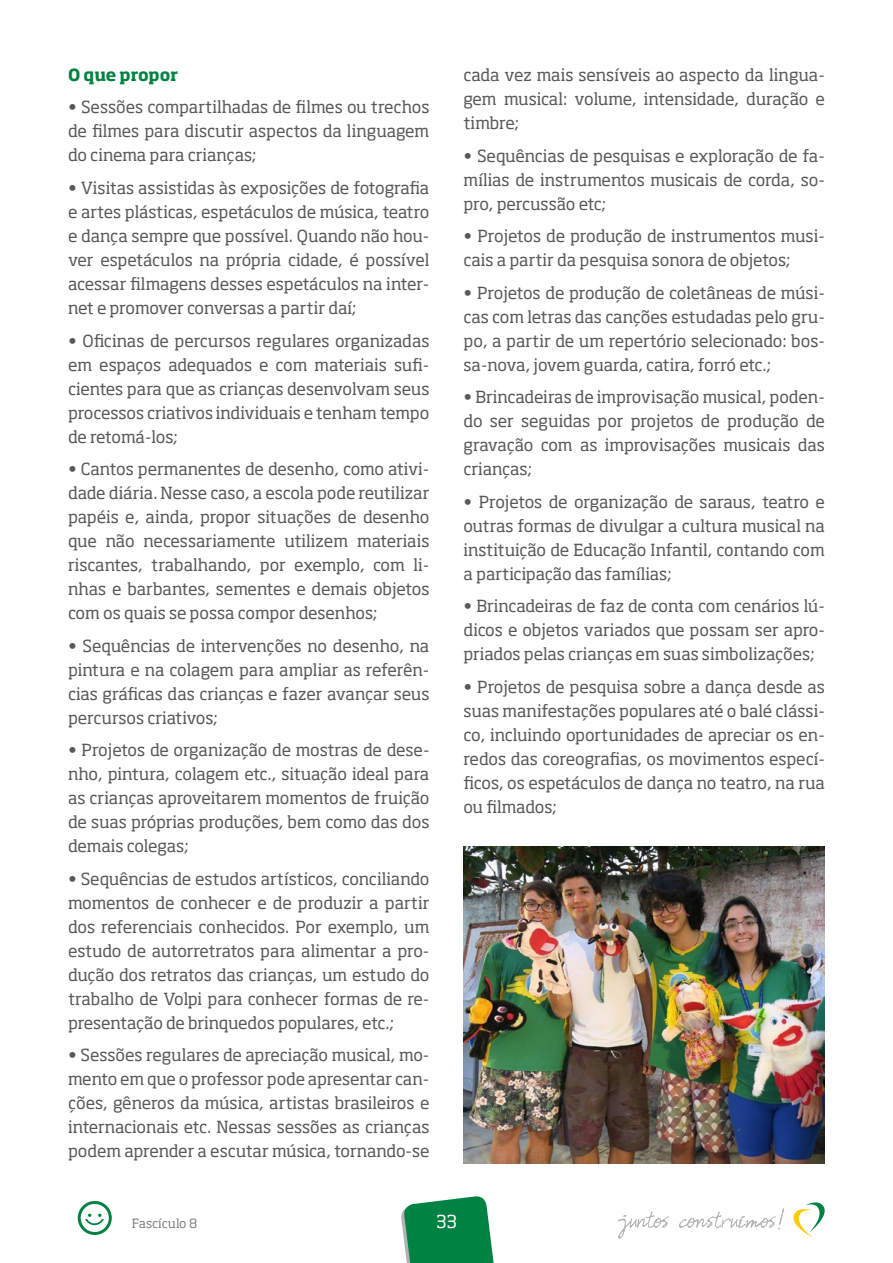
<style>
.page{position:relative;width:893px;height:1263px;background:#fff}
.page>*{position:absolute;margin:0;border:0;box-sizing:border-box;transform-origin:0 0}
.t1{font:17.7px "Soho Std";color:#fff}
.t2{font:16.5px/24px "Soho Std";letter-spacing:-.01em;color:#58595b;text-align:justify}
.t3{font:700 16.5px "Soho Std";letter-spacing:-.005em;color:#008242}
.t4{font:12.6px "Soho Std";letter-spacing:-.01em;color:#808285}
</style>
<div class="page">
<svg style="left:401px;top:1196px;width:93px;height:67px;background:#28945f"></svg>
<svg style="left:793px;top:1202px;width:32px;height:35px"></svg>
<svg style="left:618px;top:1208px;width:166px;height:30px"></svg>
<svg style="left:78px;top:1201px;width:34px;height:34px"></svg>
<img style="left:464px;top:846px;width:361px;height:317px">
<p class="t3" style="left:68px;top:64px;width:112px">O que propor</p>
<p class="t2" style="left:68px;top:95px;width:363px">• Sessões compartilhadas de filmes ou trechos de filmes para discutir aspectos da linguagem do cinema para crianças;</p>
<p class="t2" style="left:68px;top:176px;width:363px">• Visitas assistidas às exposições de fotografia e artes plásticas, espetáculos de música, teatro e dança sempre que possível. Quando não hou&shy;ver espetáculos na própria cidade, é possível acessar filmagens desses espetáculos na inter&shy;net e promover conversas a partir daí;</p>
<p class="t2" style="left:68px;top:328px;width:363px">• Oficinas de percursos regulares organizadas em espaços adequados e com materiais sufi&shy;cientes para que as crianças desenvolvam seus processos criativos individuais e tenham tempo de retomá-los;</p>
<p class="t2" style="left:68px;top:457px;width:363px">• Cantos permanentes de desenho, como ativi&shy;dade diária. Nesse caso, a escola pode reutilizar papéis e, ainda, propor situações de desenho que não necessariamente utilizem materiais riscantes, trabalhando, por exemplo, com li&shy;nhas e barbantes, sementes e demais objetos com os quais se possa compor desenhos;</p>
<p class="t2" style="left:68px;top:633px;width:363px">• Sequências de intervenções no desenho, na pintura e na colagem para ampliar as referên&shy;cias gráficas das crianças e fazer avançar seus percursos criativos;</p>
<p class="t2" style="left:68px;top:738px;width:363px">• Projetos de organização de mostras de dese&shy;nho, pintura, colagem etc., situação ideal para as crianças aproveitarem momentos de fruição de suas próprias produções, bem como das dos demais colegas;</p>
<p class="t2" style="left:68px;top:866px;width:363px">• Sequências de estudos artísticos, conciliando momentos de conhecer e de produzir a partir dos referenciais conhecidos. Por exemplo, um estudo de autorretratos para alimentar a pro&shy;dução dos retratos das crianças, um estudo do trabalho de Volpi para conhecer formas de re&shy;presentação de brinquedos populares, etc.;</p>
<p class="t2" style="left:68px;top:1043px;width:363px">• Sessões regulares de apreciação musical, mo&shy;mento em que o professor pode apresentar can&shy;ções, gêneros da música, artistas brasileiros e internacionais etc. Nessas sessões as crianças podem aprender a escutar música, tornando-se</p>
<p class="t2" style="left:463px;top:63px;width:363px">cada vez mais sensíveis ao aspecto da lingua&shy;gem musical: volume, intensidade, duração e timbre;</p>
<p class="t2" style="left:463px;top:143px;width:363px">• Sequências de pesquisas e exploração de fa&shy;mílias de instrumentos musicais de corda, so&shy;pro, percussão etc;</p>
<p class="t2" style="left:463px;top:224px;width:363px">• Projetos de produção de instrumentos musi&shy;cais a partir da pesquisa sonora de objetos;</p>
<p class="t2" style="left:463px;top:280px;width:363px">• Projetos de produção de coletâneas de músi&shy;cas com letras das canções estudadas pelo gru&shy;po, a partir de um repertório selecionado: bos&shy;sa-nova, jovem guarda, catira, forró etc.;</p>
<p class="t2" style="left:463px;top:385px;width:363px">• Brincadeiras de improvisação musical, poden&shy;do ser seguidas por projetos de produção de gravação com as improvisações musicais das crianças;</p>
<p class="t2" style="left:463px;top:489px;width:363px">• Projetos de organização de saraus, teatro e outras formas de divulgar a cultura musical na instituição de Educação Infantil, contando com a participação das famílias;</p>
<p class="t2" style="left:463px;top:594px;width:363px">• Brincadeiras de faz de conta com cenários lú&shy;dicos e objetos variados que possam ser apro&shy;priados pelas crianças em suas simbolizações;</p>
<p class="t2" style="left:463px;top:674px;width:363px">• Projetos de pesquisa sobre a dança desde as suas manifestações populares até o balé clássi&shy;co, incluindo oportunidades de apreciar os en&shy;redos das coreografias, os movimentos especí&shy;ficos, os espetáculos de dança no teatro, na rua ou filmados;</p>
<p class="t4" style="left:132px;top:1215px;width:67px">Fascículo 8</p>
<p class="t1" style="left:436px;top:1210px;width:23px">33</p>
</div>
